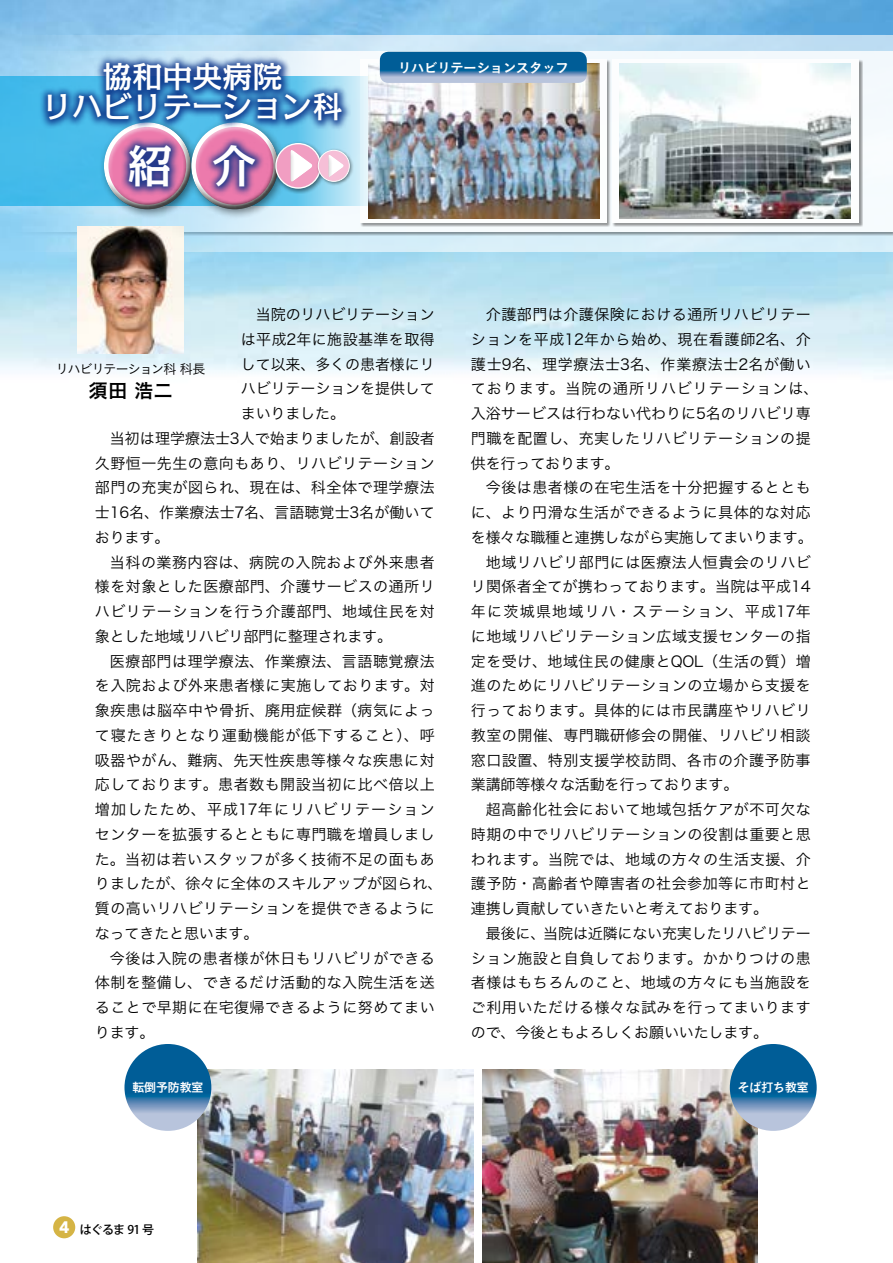
<style>
.page{position:relative;width:893px;height:1263px;background:#fff}
.page>*{position:absolute;margin:0;border:0;box-sizing:border-box;transform-origin:0 0}
.t1{font:500 45px "Kakumin Pro";color:#fff}
.t2{font:500 30px/30px "Kakumin Pro";color:#fff;text-align:center}
.t3{font:19.5px "Koburina Go Std W6";color:#000}
.t4{font:15px/24.8px "Hira Kaku Pro W3";letter-spacing:.035em;color:#000}
.t5{font:15px "Hira Kaku Pro W3";letter-spacing:-.01em;color:#000}
.t6{font:15px "Hira Kaku Pro W3";letter-spacing:-.005em;color:#000}
.t7{font:15px "Hira Kaku Pro W3";letter-spacing:.005em;color:#000}
.t8{font:15px "Hira Kaku Pro W3";letter-spacing:.01em;color:#000}
.t9{font:15px "Hira Kaku Pro W3";color:#000}
.t10{font:15px "Hira Kaku Pro W3";letter-spacing:.06em;color:#000}
.t11{font:15px "Hira Kaku Pro W3";letter-spacing:.08em;color:#000}
.t12{font:15px "Hira Kaku Pro W3";letter-spacing:.085em;color:#000}
.t13{font:13.8px "Koburina Go Std W6";letter-spacing:-.05em;color:#fff}
.t14{font:13.5px "Koburina Go Std W3";letter-spacing:-.115em;color:#000}
.t15{font:12.45px "Koburina Go Std W6";letter-spacing:-.05em;color:#fff}
.t16{font:500 12px "Koz Go Pro";letter-spacing:-.07em;color:#000}
.s1{font-family:"Rodin Pro EB";font-weight:400;font-size:15px;color:#fff}
</style>
<div class="page">
<img style="left:0;top:0;width:893px;height:373px">
<svg style="left:0;top:35px;width:893px;height:217px;background:#c1e0f0"></svg>
<svg style="left:0;top:51px;width:893px;height:180px;fill:#f3f9fd"></svg>
<div style="left:612px;top:59px;width:251px;height:168px;background:#000;opacity:.5"></div>
<div style="left:612px;top:59px;width:247px;height:164px;background:#fff"></div>
<div style="left:360px;top:59px;width:251px;height:168px;background:#000;opacity:.5"></div>
<div style="left:360px;top:59px;width:247px;height:164px;background:#fff"></div>
<img style="left:619px;top:64px;width:231px;height:155px">
<svg style="left:0;top:77px;width:368px;height:129px;background:#6ec9ee"></svg>
<img style="left:78px;top:227px;width:106px;height:127px">
<img style="left:198px;top:1069px;width:275px;height:194px">
<img style="left:482px;top:1069px;width:275px;height:194px">
<img style="left:368px;top:64px;width:232px;height:155px">
<svg style="left:380px;top:52px;width:207px;height:31px;background:#3a7cac"></svg>
<svg style="left:124px;top:1044px;width:87px;height:87px;background:#3479aa"></svg>
<svg style="left:730px;top:1044px;width:87px;height:87px;background:#3379aa"></svg>
<div style="left:98px;top:117px;width:103px;height:102px;background:#000;opacity:.5"></div>
<div style="left:103px;top:136px;width:89px;height:74px;background:#000;opacity:.75"></div>
<div style="left:186px;top:117px;width:102px;height:102px;background:#000;opacity:.5"></div>
<div style="left:190px;top:136px;width:90px;height:74px;background:#000;opacity:.75"></div>
<div style="left:38px;top:53px;width:313px;height:143px;background:#0c3388;opacity:.9"></div>
<div style="left:273px;top:140px;width:53px;height:54px;background:#000;opacity:.5"></div>
<div style="left:276px;top:144px;width:44px;height:44px;background:#f19ec2;border-radius:50%"></div>
<div style="left:275px;top:143px;width:46px;height:46px;border:1px solid #fff;border-radius:50%"></div>
<div style="left:290px;top:148px;width:24px;height:34px;background:#fff;opacity:.75"></div>
<div style="left:290px;top:148px;width:5px;height:34px;background:#000;opacity:.5"></div>
<div style="left:316px;top:148px;width:37px;height:38px;background:#000;opacity:.5"></div>
<div style="left:318px;top:150px;width:31px;height:31px;background:#f6bfd7;border-radius:50%"></div>
<div style="left:318px;top:150px;width:32px;height:32px;border:1px solid #fff;border-radius:50%"></div>
<div style="left:328px;top:153px;width:18px;height:24px;background:#fff;opacity:.75"></div>
<div style="left:328px;top:153px;width:5px;height:24px;background:#000;opacity:.5"></div>
<div style="left:53px;top:1216px;width:22px;height:22px;background:#d5b445;border-radius:50%"></div>
<h2 class="t2" style="left:42px;top:59px;width:301px">協和中央病院<br>リハビリテーション科</h2>
<h1 class="t1" style="left:128px;top:130px;width:130px">紹 介</h1>
<p class="t13" style="left:398px;top:57px;width:173px">リハビリテーションスタッフ</p>
<p class="t6" style="left:256px;top:301px;width:180px">当院のリハビリテーション</p>
<p class="t4" style="left:241px;top:326px;width:195px">は平成2年に施設基準を取得</p>
<p class="t6" style="left:241px;top:351px;width:195px">して以来、多くの患者様にリ</p>
<p class="t6" style="left:241px;top:375px;width:195px">ハビリテーションを提供して</p>
<p class="t4" style="left:241px;top:400px;width:106px">まいりました。</p>
<p class="t9" style="left:110px;top:425px;width:326px">当初は理学療法士3人で始まりましたが、創設者</p>
<p class="t4" style="left:95px;top:449px;width:341px">久野恒一先生の意向もあり、リハビリテーション</p>
<p class="t4" style="left:95px;top:474px;width:341px">部門の充実が図られ、現在は、科全体で理学療法</p>
<p class="t7" style="left:95px;top:499px;width:341px">士16名、作業療法士7名、言語聴覚士3名が働いて</p>
<p class="t4" style="left:95px;top:524px;width:76px">おります。</p>
<p class="t4" style="left:110px;top:548px;width:326px">当科の業務内容は、病院の入院および外来患者</p>
<p class="t4" style="left:95px;top:573px;width:341px">様を対象とした医療部門、介護サービスの通所リ</p>
<p class="t4" style="left:95px;top:598px;width:341px">ハビリテーションを行う介護部門、地域住民を対</p>
<p class="t5" style="left:95px;top:623px;width:299px">象とした地域リハビリ部門に整理されます。</p>
<p class="t4" style="left:110px;top:647px;width:326px">医療部門は理学療法、作業療法、言語聴覚療法</p>
<p class="t4" style="left:95px;top:672px;width:341px">を入院および外来患者様に実施しております。対</p>
<p class="t4" style="left:95px;top:697px;width:341px">象疾患は脳卒中や骨折、廃用症候群（病気によっ</p>
<p class="t10" style="left:95px;top:722px;width:341px">て寝たきりとなり運動機能が低下すること）、呼</p>
<p class="t4" style="left:95px;top:746px;width:341px">吸器やがん、難病、先天性疾患等様々な疾患に対</p>
<p class="t4" style="left:95px;top:771px;width:341px">応しております。患者数も開設当初に比べ倍以上</p>
<p class="t11" style="left:95px;top:796px;width:341px">増加したため、平成17年にリハビリテーション</p>
<p class="t4" style="left:95px;top:821px;width:341px">センターを拡張するとともに専門職を増員しまし</p>
<p class="t4" style="left:95px;top:845px;width:341px">た。当初は若いスタッフが多く技術不足の面もあ</p>
<p class="t8" style="left:95px;top:870px;width:349px">りましたが、徐々に全体のスキルアップが図られ、</p>
<p class="t4" style="left:95px;top:895px;width:341px">質の高いリハビリテーションを提供できるように</p>
<p class="t5" style="left:95px;top:920px;width:165px">なってきたと思います。</p>
<p class="t4" style="left:110px;top:944px;width:326px">今後は入院の患者様が休日もリハビリができる</p>
<p class="t4" style="left:95px;top:969px;width:341px">体制を整備し、できるだけ活動的な入院生活を送</p>
<p class="t4" style="left:95px;top:994px;width:341px">ることで早期に在宅復帰できるように努めてまい</p>
<p class="t4" style="left:95px;top:1019px;width:61px">ります。</p>
<p class="t14" style="left:56px;top:359px;width:151px">リハビリテーション科 科長</p>
<h3 class="t3" style="left:89px;top:375px;width:86px">須田 浩二</h3>
<p class="t4" style="left:471px;top:301px;width:349px;text-indent:15px">介護部門は介護保険における通所リハビリテーションを平成12年から始め、現在看護師2名、介護士9名、理学療法士3名、作業療法士2名が働いております。当院の通所リハビリテーションは、入浴サービスは行わない代わりに5名のリハビリ専門職を配置し、充実したリハビリテーションの提供を行っております。</p>
<p class="t4" style="left:486px;top:474px;width:326px">今後は患者様の在宅生活を十分把握するととも</p>
<p class="t4" style="left:471px;top:499px;width:341px">に、より円滑な生活ができるように具体的な対応</p>
<p class="t5" style="left:471px;top:524px;width:343px">を様々な職種と連携しながら実施してまいります。</p>
<p class="t4" style="left:486px;top:548px;width:326px">地域リハビリ部門には医療法人恒貴会のリハビ</p>
<p class="t4" style="left:471px;top:573px;width:341px">リ関係者全てが携わっております。当院は平成14</p>
<p class="t12" style="left:471px;top:598px;width:341px">年に茨城県地域リハ・ステーション、平成17年</p>
<p class="t4" style="left:471px;top:623px;width:341px">に地域リハビリテーション広域支援センターの指</p>
<p class="t4" style="left:471px;top:647px;width:341px">定を受け、地域住民の健康とQOL（生活の質）増</p>
<p class="t4" style="left:471px;top:672px;width:341px">進のためにリハビリテーションの立場から支援を</p>
<p class="t4" style="left:471px;top:697px;width:341px">行っております。具体的には市民講座やリハビリ</p>
<p class="t4" style="left:471px;top:722px;width:341px">教室の開催、専門職研修会の開催、リハビリ相談</p>
<p class="t4" style="left:471px;top:746px;width:341px">窓口設置、特別支援学校訪問、各市の介護予防事</p>
<p class="t5" style="left:471px;top:771px;width:269px">業講師等様々な活動を行っております。</p>
<p class="t4" style="left:486px;top:796px;width:326px">超高齢化社会において地域包括ケアが不可欠な</p>
<p class="t4" style="left:471px;top:821px;width:341px">時期の中でリハビリテーションの役割は重要と思</p>
<p class="t4" style="left:471px;top:845px;width:341px">われます。当院では、地域の方々の生活支援、介</p>
<p class="t4" style="left:471px;top:870px;width:341px">護予防・高齢者や障害者の社会参加等に市町村と</p>
<p class="t5" style="left:471px;top:895px;width:299px">連携し貢献していきたいと考えております。</p>
<p class="t5" style="left:486px;top:920px;width:326px">最後に、当院は近隣にない充実したリハビリテー</p>
<p class="t4" style="left:471px;top:944px;width:341px">ション施設と自負しております。かかりつけの患</p>
<p class="t4" style="left:471px;top:969px;width:341px">者様はもちろんのこと、地域の方々にも当施設を</p>
<p class="t4" style="left:471px;top:994px;width:341px">ご利用いただける様々な試みを行ってまいります</p>
<p class="t5" style="left:471px;top:1019px;width:299px">ので、今後ともよろしくお願いいたします。</p>
<p class="t15" style="left:132px;top:1078px;width:73px">転倒予防教室</p>
<p class="t15" style="left:737px;top:1078px;width:73px">そば打ち教室</p>
<p class="t16" style="left:59px;top:1222px;width:97px"><span class="s1">4</span> はぐるま 91 号</p>
</div>
